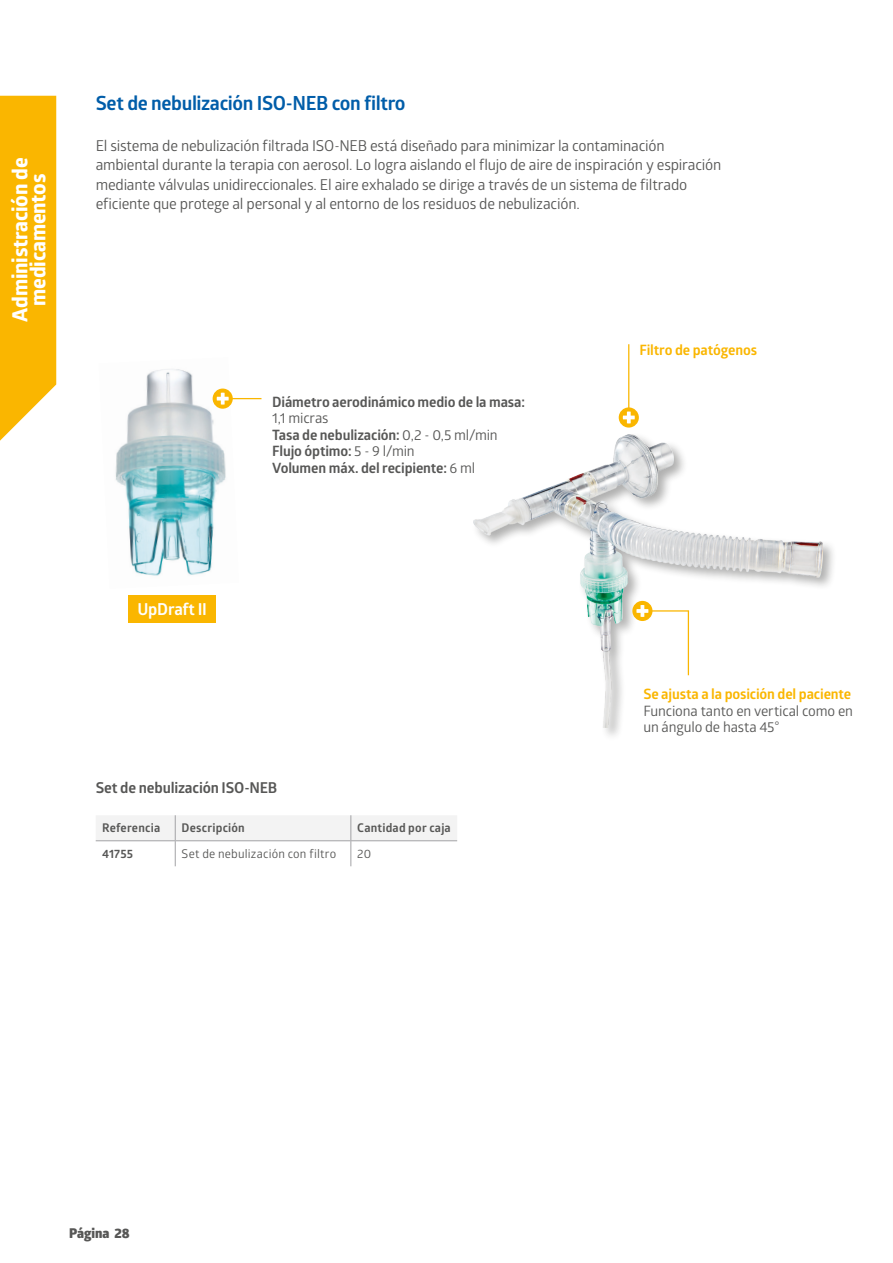
<style>
.page{position:relative;width:893px;height:1263px;background:#fff}
.page>*{position:absolute;margin:0;border:0;box-sizing:border-box;transform-origin:0 0}
.MEDLINE_-_A_Head{font:700 21px/18px "Globerx";letter-spacing:-.01em;color:#fff;text-align:center}
.C_Large{font:700 19.5px "Glober";letter-spacing:-.02em;color:#005da9}
.C_Large-2{font:700 16.5px "Glober";letter-spacing:-.015em;color:#fff}
.C_Large-3{font:15px/19.5px "Glober";letter-spacing:-.015em;color:#575756}
.C_Large-4{font:700 15px "Glober";letter-spacing:-.01em;color:#575756}
.C_Large-5{font:700 14.25px/16.5px "Glober";letter-spacing:-.01em;color:#575756}
.C_Large-6{font:14.25px/16.5px "Glober";letter-spacing:-.01em;color:#575756}
.C_Large-7{font:700 14.25px "Glober";letter-spacing:-.01em;color:#fab600}
.t1{font:800 13.5px "Glober";color:#575756}
.reference{font:700 12px "Glober";letter-spacing:.015em;color:#575756}
.reference-2{font:12px "Glober";letter-spacing:.015em;color:#575756}
.s1{font-weight:400}
.s2{font-weight:700;color:#fab600}
</style>
<div class="page">
<img style="left:115px;top:369px;width:124px;height:207px">
<img style="left:474px;top:434px;width:348px;height:293px">
<svg style="left:0;top:96px;width:56px;height:345px;background:#fabb13"></svg>
<hr style="left:223px;top:398px;width:38px;height:1px;background:#fab600">
<svg style="left:213px;top:388px;width:20px;height:21px"></svg>
<svg style="left:217px;top:393px;width:12px;height:12px"></svg>
<div style="left:128px;top:595px;width:88px;height:28px;background:#fab600"></div>
<hr style="left:628px;top:344px;width:1px;height:73px;background:#fab600">
<svg style="left:619px;top:407px;width:20px;height:21px"></svg>
<svg style="left:623px;top:411px;width:12px;height:12px"></svg>
<hr style="left:642px;top:610px;width:47px;height:2px;background:#fab600">
<div style="left:632px;top:601px;width:20px;height:20px;background:#fab600;border-radius:50%"></div>
<svg style="left:636px;top:605px;width:12px;height:12px"></svg>
<hr style="left:688px;top:611px;width:1px;height:64px;background:#fab600">
<svg style="left:96px;top:815px;width:361px;height:51px"></svg>
<hr style="left:96px;top:840px;width:79px;height:1px;background:#a2a2a5">
<hr style="left:175px;top:840px;width:176px;height:1px;background:#a2a2a5">
<hr style="left:351px;top:840px;width:106px;height:1px;background:#a2a2a5">
<p class="MEDLINE_-_A_Head" style="left:11px;top:322px;width:165px;rotate:-90deg">Administración de medicamentos</p>
<p class="C_Large" style="left:96px;top:90px;width:311px">Set de nebulización ISO-NEB con filtro</p>
<p class="C_Large-3" style="left:96px;top:135px;width:627px">El sistema de nebulización filtrada ISO-NEB está diseñado para minimizar la contaminación ambiental durante la terapia con aerosol. Lo logra aislando el flujo de aire de inspiración y espiración mediante válvulas unidireccionales. El aire exhalado se dirige a través de un sistema de filtrado eficiente que protege al personal y al entorno de los residuos de nebulización.</p>
<p class="C_Large-2" style="left:137px;top:597px;width:71px">UpDraft II</p>
<p class="C_Large-5" style="left:272px;top:393px;width:254px">Diámetro aerodinámico medio de la masa:<br><span class="s1">1,1 micras<br></span>Tasa de nebulización: <span class="s1">0,2 - 0,5 ml/min<br></span>Flujo óptimo: <span class="s1">5 - 9 l/min<br></span>Volumen máx. del recipiente: <span class="s1">6 ml</span></p>
<p class="C_Large-4" style="left:96px;top:777px;width:183px">Set de nebulización ISO-NEB</p>
<p class="reference" style="left:102px;top:820px;width:60px">Referencia</p>
<p class="reference" style="left:182px;top:820px;width:65px">Descripción</p>
<p class="reference" style="left:357px;top:820px;width:95px">Cantidad por caja</p>
<p class="reference" style="left:102px;top:845px;width:33px">41755</p>
<p class="reference-2" style="left:182px;top:845px;width:156px">Set de nebulización con filtro</p>
<p class="reference-2" style="left:357px;top:845px;width:15px">20</p>
<p class="C_Large-7" style="left:639px;top:340px;width:119px">Filtro de patógenos</p>
<p class="C_Large-6" style="left:643px;top:685px;width:211px"><span class="s2">Se ajusta a la posición del paciente<br></span>Funciona tanto en vertical como en un ángulo de hasta 45°</p>
<p class="t1" style="left:69px;top:1223px;width:62px">Página 28</p>
</div>
